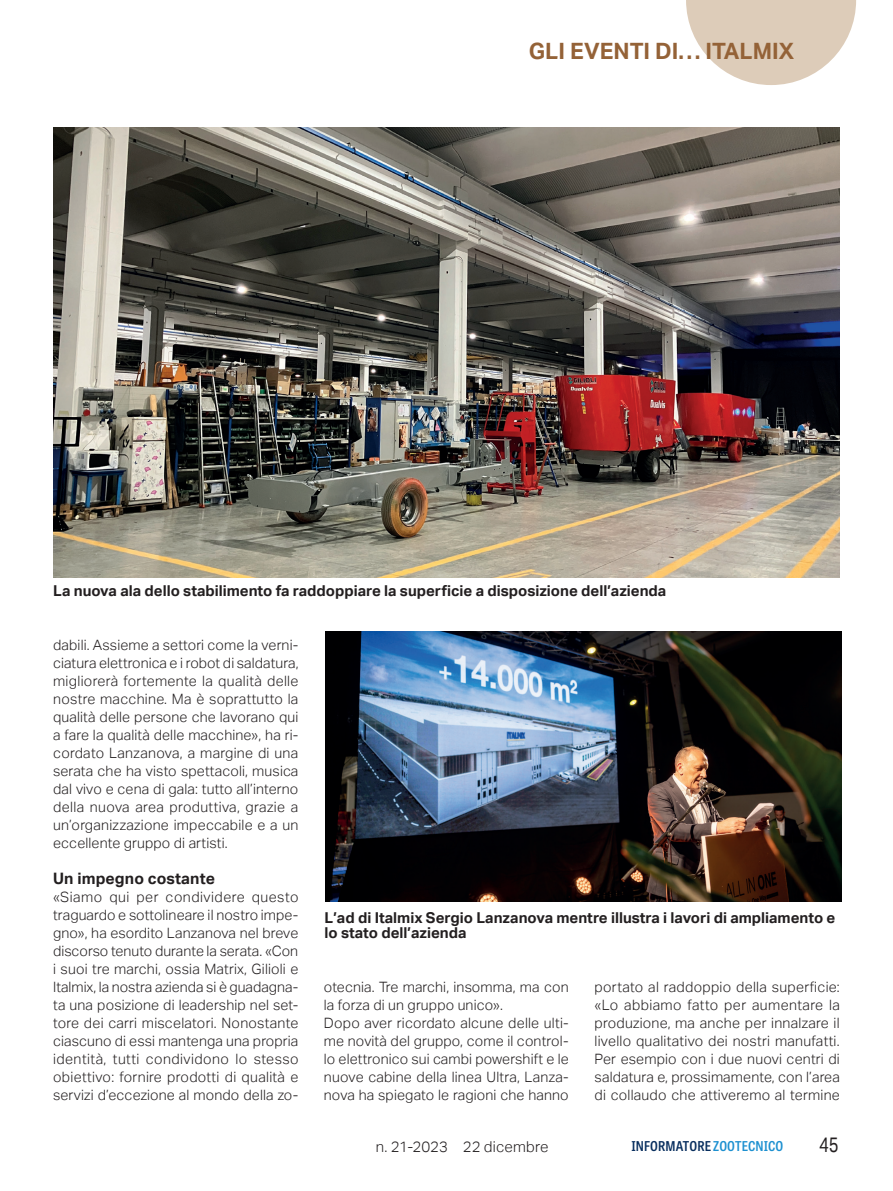
<style>
.page{position:relative;width:893px;height:1191px;background:#fff}
.page>*{position:absolute;margin:0;border:0;box-sizing:border-box;transform-origin:0 0}
.t1{font:700 22.5px "Aktiv Grotesk";color:#946237}
.t2{font:21px "Aktiv Grotesk";color:#231f20;scale:.8 1}
.t3{font:700 15.75px "Aktiv Grotesk";letter-spacing:.01em;color:#231f20}
.t4{font:700 15px/15px "Aktiv Grotesk";color:#231f20}
.t5{font:300 15px "Aktiv Grotesk";letter-spacing:.005em;color:#231f20}
.t6{font:300 14.25px/18px "Aktiv Grotesk";letter-spacing:.01em;color:#231f20;text-align:justify}
.t7{font:600 semi-condensed 13.5px "Tablet Gothic";letter-spacing:.01em;color:#082e5e}
.s1{color:#1d90d0}
</style>
<div class="page">
<svg style="left:686px;top:0;width:170px;height:85px"></svg>
<img style="left:53px;top:128px;width:787px;height:450px">
<img style="left:326px;top:632px;width:516px;height:270px">
<h1 class="t1" style="left:529px;top:38px;width:267px">GLI EVENTI DI… ITALMIX</h1>
<p class="t4" style="left:53px;top:583px;width:615px">La nuova ala dello stabilimento fa raddoppiare la superficie a disposizione dell’azienda</p>
<p class="t6" style="left:53px;top:636px;width:247px">dabili. Assieme a settori come la verni&shy;ciatura elettronica e i robot di saldatura, migliorerà fortemente la qualità delle nostre macchine. Ma è soprattutto la qualità delle persone che lavorano qui a fare la qualità delle macchine», ha ri&shy;cordato Lanzanova, a margine di una serata che ha visto spettacoli, musica dal vivo e cena di gala: tutto all’interno della nuova area produttiva, grazie a un’organizzazione impeccabile e a un eccellente gruppo di artisti.</p>
<p class="t3" style="left:53px;top:869px;width:163px">Un impegno costante</p>
<p class="t6" style="left:53px;top:888px;width:247px">«Siamo qui per condividere questo traguardo e sottolineare il nostro impe&shy;gno», ha esordito Lanzanova nel breve discorso tenuto durante la serata. «Con i suoi tre marchi, ossia Matrix, Gilioli e Italmix, la nostra azienda si è guadagna&shy;ta una posizione di leadership nel set&shy;tore dei carri miscelatori. Nonostante ciascuno di essi mantenga una propria identità, tutti condividono lo stesso obiettivo: fornire prodotti di qualità e servizi d’eccezione al mondo della zo-</p>
<p class="t4" style="left:325px;top:910px;width:512px">L’ad di Italmix Sergio Lanzanova mentre illustra i lavori di ampliamento e lo stato dell’azienda</p>
<p class="t6" style="left:324px;top:978px;width:246px;text-align:left">otecnia. Tre marchi, insomma, ma con la forza di un gruppo unico».<br>Dopo aver ricordato alcune delle ulti&shy;me novità del gruppo, come il control&shy;lo elettronico sui cambi powershift e le nuove cabine della linea Ultra, Lanza&shy;nova ha spiegato le ragioni che hanno</p>
<p class="t6" style="left:595px;top:978px;width:247px">portato al raddoppio della superficie: «Lo abbiamo fatto per aumentare la produzione, ma anche per innalzare il livello qualitativo dei nostri manufatti.<br>Per esempio con i due nuovi centri di saldatura e, prossimamente, con l’area di collaudo che attiveremo al termine</p>
<p class="t5" style="left:376px;top:1138px;width:174px">n. 21-2023 22 dicembre</p>
<p class="t7" style="left:631px;top:1137px;width:153px">INFORMATORE <span class="s1">ZOOTECNICO</span></p>
<h2 class="t2" style="left:819px;top:1132px;width:26px">45</h2>
</div>
